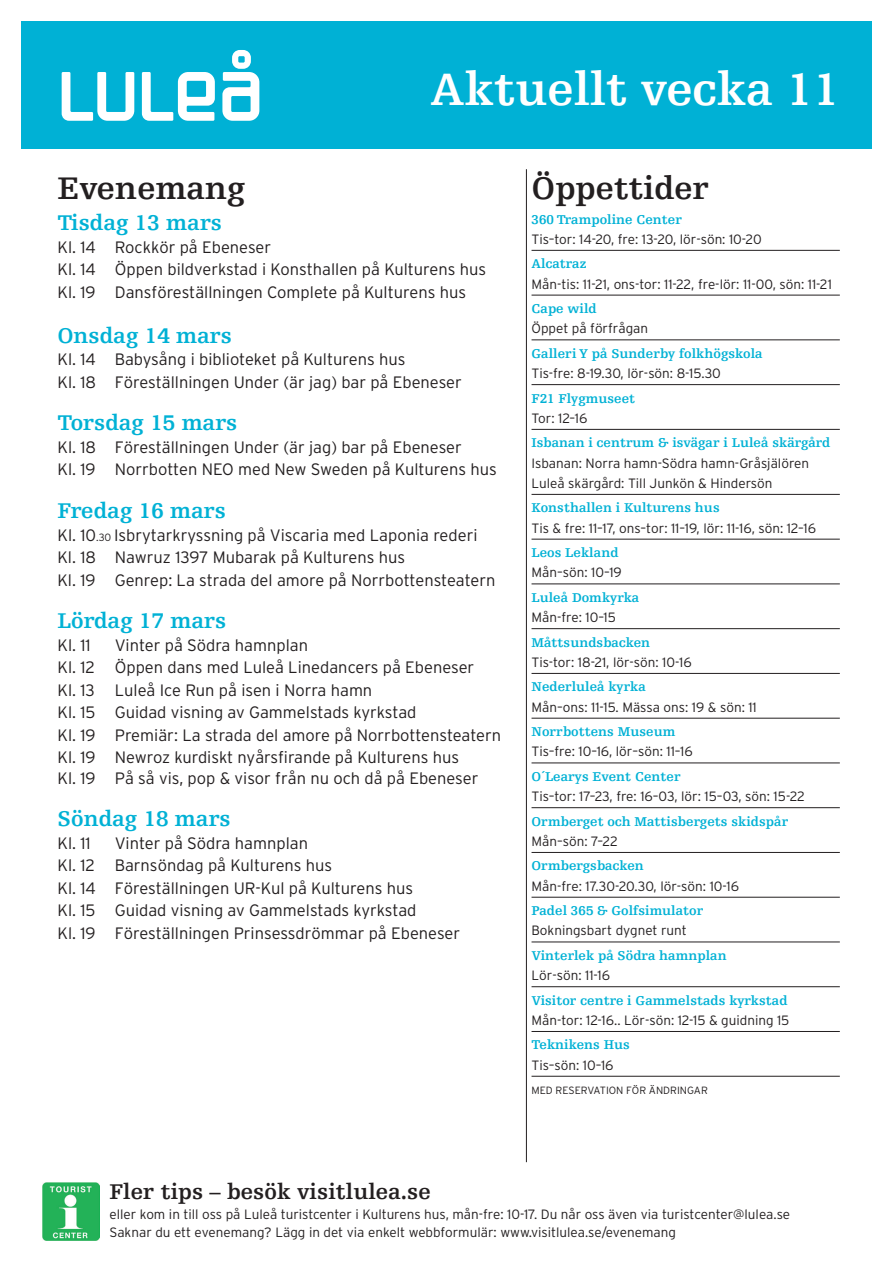
<style>
.page{position:relative;width:893px;height:1263px;background:#fff}
.page>*{position:absolute;margin:0;border:0;box-sizing:border-box;transform-origin:0 0}
.t1{font:700 48px "Egyptienne FLT Std";color:#fff}
.t2{font:700 33px "Egyptienne FLT Std";color:#231f20}
.t3{font:700 22.5px "Egyptienne FLT Std";color:#00b1d5}
.t4{font:700 22.5px "Egyptienne FLT Std";color:#231f20}
.t5{font:300 16.5px/22.5px "Interstate Plus";color:#231f20}
.t6{font:300 13.5px/20.2px "Interstate Plus";color:#231f20}
.t7{font:700 13.5px "Egyptienne FLT Std";color:#00b1d5}
.t8{font:300 10.5px "Interstate Plus";color:#231f20}
.s1{font-size:10.5px}
</style>
<div class="page">
<div style="left:21px;top:21px;width:851px;height:128px;background:#00b1d5"></div>
<hr style="left:531px;top:250px;width:309px;height:1px;background:#231f20">
<hr style="left:531px;top:295px;width:309px;height:1px;background:#231f20">
<hr style="left:531px;top:340px;width:309px;height:1px;background:#231f20">
<hr style="left:531px;top:384px;width:309px;height:1px;background:#231f20">
<hr style="left:531px;top:429px;width:309px;height:1px;background:#231f20">
<hr style="left:531px;top:494px;width:309px;height:1px;background:#231f20">
<hr style="left:531px;top:539px;width:309px;height:1px;background:#231f20">
<hr style="left:531px;top:584px;width:309px;height:1px;background:#231f20">
<hr style="left:531px;top:628px;width:309px;height:1px;background:#231f20">
<hr style="left:531px;top:673px;width:309px;height:1px;background:#231f20">
<hr style="left:531px;top:718px;width:309px;height:1px;background:#231f20">
<hr style="left:531px;top:763px;width:309px;height:1px;background:#231f20">
<hr style="left:531px;top:807px;width:309px;height:1px;background:#231f20">
<hr style="left:531px;top:852px;width:309px;height:1px;background:#231f20">
<hr style="left:531px;top:897px;width:309px;height:1px;background:#231f20">
<hr style="left:531px;top:942px;width:309px;height:1px;background:#231f20">
<hr style="left:531px;top:986px;width:309px;height:1px;background:#231f20">
<hr style="left:531px;top:1031px;width:309px;height:1px;background:#231f20">
<hr style="left:531px;top:1076px;width:309px;height:1px;background:#231f20">
<img style="left:43px;top:1182px;width:57px;height:58px">
<hr style="left:526px;top:169px;width:1px;height:993px;background:#231f20">
<svg style="left:62px;top:72px;width:72px;height:49px"></svg>
<svg style="left:142px;top:72px;width:73px;height:49px"></svg>
<svg style="left:222px;top:50px;width:37px;height:71px"></svg>
<h1 class="t1" style="left:430px;top:62px;width:411px">Aktuellt vecka 11</h1>
<h2 class="t2" style="left:57px;top:170px;width:190px">Evenemang</h2>
<h2 class="t2" style="left:532px;top:170px;width:179px">Öppettider</h2>
<h3 class="t3" style="left:57px;top:210px;width:166px">Tisdag 13 mars</h3>
<p class="t5" style="left:57px;top:235px;width:430px">Kl. 14 Rockkör på Ebeneser<br>Kl. 14 Öppen bildverkstad i Konsthallen på Kulturens hus<br>Kl. 19 Dansföreställningen Complete på Kulturens hus</p>
<h3 class="t3" style="left:57px;top:323px;width:176px">Onsdag 14 mars</h3>
<p class="t5" style="left:57px;top:348px;width:406px">Kl. 14 Babysång i biblioteket på Kulturens hus<br>Kl. 18 Föreställningen Under (är jag) bar på Ebeneser</p>
<h3 class="t3" style="left:57px;top:411px;width:182px">Torsdag 15 mars</h3>
<p class="t5" style="left:57px;top:436px;width:441px">Kl. 18 Föreställningen Under (är jag) bar på Ebeneser<br>Kl. 19 Norrbotten NEO med New Sweden på Kulturens hus</p>
<h3 class="t3" style="left:57px;top:498px;width:170px">Fredag 16 mars</h3>
<p class="t5" style="left:57px;top:523px;width:440px">Kl. 10<span class="s1">.30</span> Isbrytarkryssning på Viscaria med Laponia rederi<br>Kl. 18 Nawruz 1397 Mubarak på Kulturens hus<br>Kl. 19 Genrep: La strada del amore på Norrbottensteatern</p>
<h3 class="t3" style="left:57px;top:609px;width:170px">Lördag 17 mars</h3>
<p class="t5" style="left:57px;top:634px;width:35px">Kl. 11</p>
<p class="t5" style="left:57px;top:634px;width:445px;text-indent:57px">Vinter på Södra hamnplan<br>Kl. 12 Öppen dans med Luleå Linedancers på Ebeneser<br>Kl. 13 Luleå Ice Run på isen i Norra hamn<br>Kl. 15 Guidad visning av Gammelstads kyrkstad<br>Kl. 19 Premiär: La strada del amore på Norrbottensteatern Kl. 19 Newroz kurdiskt nyårsfirande på Kulturens hus</p>
<p class="t5" style="left:57px;top:766px;width:422px">Kl. 19 På så vis, pop &amp; visor från nu och då på Ebeneser</p>
<h3 class="t3" style="left:57px;top:807px;width:175px">Söndag 18 mars</h3>
<p class="t5" style="left:57px;top:832px;width:35px">Kl. 11</p>
<p class="t5" style="left:57px;top:832px;width:404px;text-indent:57px">Vinter på Södra hamnplan<br>Kl. 12 Barnsöndag på Kulturens hus<br>Kl. 14 Föreställningen UR-Kul på Kulturens hus<br>Kl. 15 Guidad visning av Gammelstads kyrkstad<br>Kl. 19 Föreställningen Prinsessdrömmar på Ebeneser</p>
<p class="t7" style="left:531px;top:212px;width:152px">360 Trampoline Center</p>
<p class="t6" style="left:531px;top:229px;width:232px">Tis–tor: 14-20, fre: 13-20, lör-sön: 10-20</p>
<p class="t7" style="left:531px;top:256px;width:56px">Alcatraz</p>
<p class="t6" style="left:531px;top:274px;width:302px">Mån-tis: 11-21, ons-tor: 11-22, fre-lör: 11-00, sön: 11-21</p>
<p class="t7" style="left:531px;top:301px;width:67px">Cape wild</p>
<p class="t6" style="left:531px;top:318px;width:118px">Öppet på förfrågan</p>
<p class="t7" style="left:531px;top:346px;width:233px">Galleri Y på Sunderby folkhögskola</p>
<p class="t6" style="left:531px;top:363px;width:191px">Tis-fre: 8-19.30, lör-sön: 8-15.30</p>
<p class="t7" style="left:531px;top:391px;width:105px">F21 Flygmuseet</p>
<p class="t6" style="left:531px;top:408px;width:57px">Tor: 12–16</p>
<p class="t7" style="left:531px;top:435px;width:300px">Isbanan i centrum &amp; isvägar i Luleå skärgård</p>
<p class="t6" style="left:531px;top:453px;width:279px">Isbanan: Norra hamn-Södra hamn-Gråsjälören<br>Luleå skärgård: Till Junkön &amp; Hindersön</p>
<p class="t7" style="left:531px;top:500px;width:190px">Konsthallen i Kulturens hus</p>
<p class="t6" style="left:531px;top:518px;width:286px">Tis &amp; fre: 11–17, ons–tor: 11–19, lör: 11-16, sön: 12–16</p>
<p class="t7" style="left:531px;top:545px;width:89px">Leos Lekland</p>
<p class="t6" style="left:531px;top:562px;width:92px">Mån–sön: 10–19</p>
<p class="t7" style="left:531px;top:590px;width:109px">Luleå Domkyrka</p>
<p class="t6" style="left:531px;top:607px;width:86px">Mån-fre: 10–15</p>
<p class="t7" style="left:531px;top:635px;width:120px">Måttsundsbacken</p>
<p class="t6" style="left:531px;top:652px;width:162px">Tis-tor: 18-21, lör-sön: 10-16</p>
<p class="t7" style="left:531px;top:679px;width:116px">Nederluleå kyrka</p>
<p class="t6" style="left:531px;top:697px;width:227px">Mån–ons: 11-15. Mässa ons: 19 &amp; sön: 11</p>
<p class="t7" style="left:531px;top:724px;width:146px">Norrbottens Museum</p>
<p class="t6" style="left:531px;top:741px;width:163px">Tis–fre: 10–16, lör–sön: 11–16</p>
<p class="t7" style="left:531px;top:769px;width:151px">O´Learys Event Center</p>
<p class="t6" style="left:531px;top:786px;width:275px">Tis–tor: 17–23, fre: 16–03, lör: 15–03, sön: 15-22</p>
<p class="t7" style="left:531px;top:814px;width:258px">Ormberget och Mattisbergets skidspår</p>
<p class="t6" style="left:531px;top:831px;width:88px">Mån–sön: 7–22</p>
<p class="t7" style="left:531px;top:858px;width:114px">Ormbergsbacken</p>
<p class="t6" style="left:531px;top:876px;width:209px">Mån-fre: 17.30-20.30, lör-sön: 10-16</p>
<p class="t7" style="left:531px;top:903px;width:173px">Padel 365 &amp; Golfsimulator</p>
<p class="t6" style="left:531px;top:920px;width:157px">Bokningsbart dygnet runt</p>
<p class="t7" style="left:531px;top:948px;width:197px">Vinterlek på Södra hamnplan</p>
<p class="t6" style="left:531px;top:965px;width:80px">Lör-sön: 11-16</p>
<p class="t7" style="left:531px;top:993px;width:258px">Visitor centre i Gammelstads kyrkstad</p>
<p class="t6" style="left:531px;top:1010px;width:259px">Mån-tor: 12-16.. Lör-sön: 12-15 &amp; guidning 15</p>
<p class="t7" style="left:531px;top:1037px;width:100px">Teknikens Hus</p>
<p class="t6" style="left:531px;top:1055px;width:83px">Tis–sön: 10–16</p>
<p class="t8" style="left:531px;top:1084px;width:178px">MED RESERVATION FÖR ÄNDRINGAR</p>
<h3 class="t4" style="left:109px;top:1179px;width:323px">Fler tips – besök visitlulea.se</h3>
<p class="t6" style="left:109px;top:1205px;width:682px;line-height:18px">eller kom in till oss på Luleå turistcenter i Kulturens hus, mån-fre: 10-17. Du når oss även via turistcenter@lulea.se<br>Saknar du ett evenemang? Lägg in det via enkelt webbformulär: www.visitlulea.se/evenemang</p>
</div>
